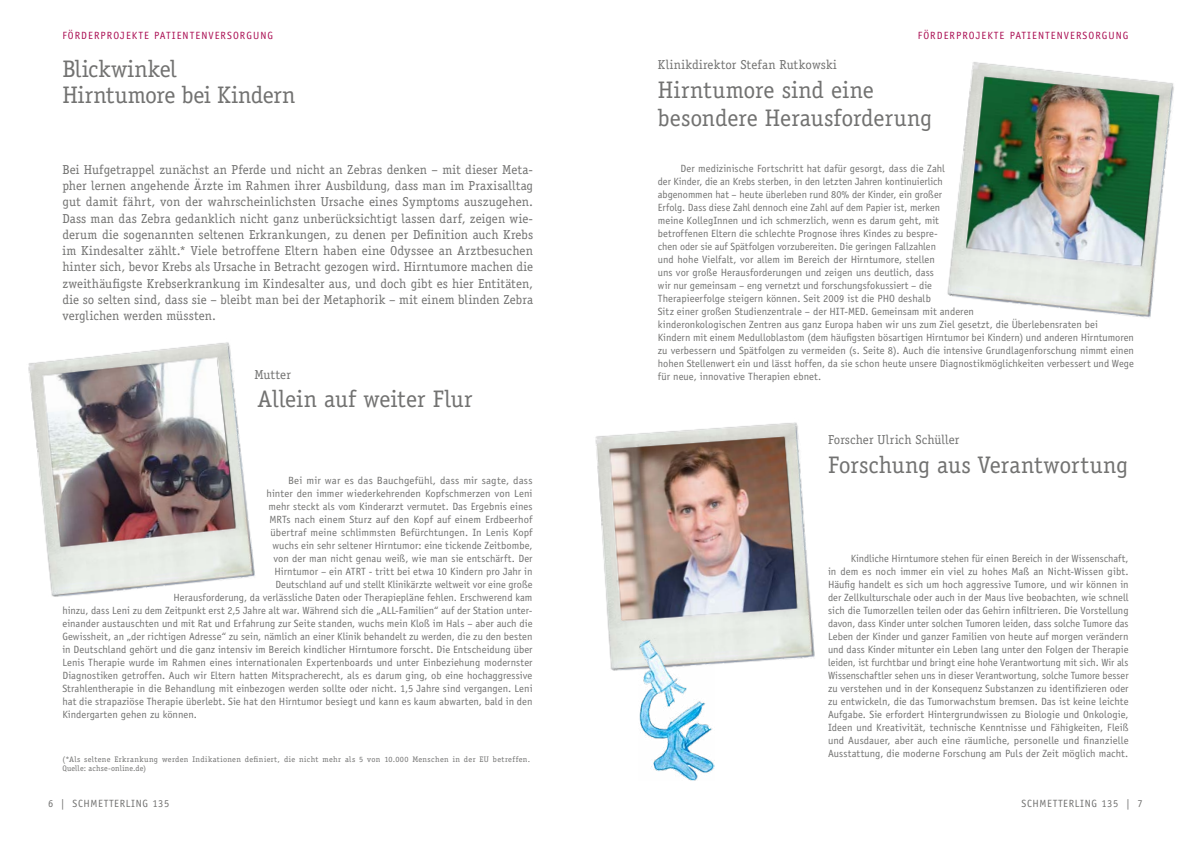
<style>
.page{position:relative;width:1191px;height:842px;background:#fff}
.page>*{position:absolute;margin:0;border:0;box-sizing:border-box;transform-origin:0 0}
.t1{font:24px/26px "Officina Serif Std";color:#727271}
.t2{font:13px/16.2px "Officina Serif Std";letter-spacing:.005em;color:#727271;text-align:justify}
.t3{font:10.5px/13px "Officina Sans Std";letter-spacing:.005em;color:#727271}
.t4{font:10.5px "Officina Sans Std";letter-spacing:.1em;color:#ab1054}
.t5{font:10.5px "Officina Sans Std";letter-spacing:.06em;color:#727271}
.t6{font:8px/9.6px "Officina Serif Std";letter-spacing:.04em;color:#727271}
</style>
<div class="page">
<img style="left:28px;top:342px;width:227px;height:255px">
<img style="left:947px;top:62px;width:227px;height:256px">
<img style="left:595px;top:422px;width:220px;height:249px">
<img style="left:638px;top:639px;width:76px;height:141px">
<p class="t4" style="left:62px;top:29px;width:212px">FÖRDERPROJEKTE PATIENTENVERSORGUNG</p>
<p class="t4" style="left:918px;top:29px;width:212px">FÖRDERPROJEKTE PATIENTENVERSORGUNG</p>
<h1 class="t1" style="left:62px;top:56px;width:234px">Blickwinkel<br>Hirntumore bei Kindern</h1>
<p class="t2" style="left:658px;top:56px;width:180px">Klinikdirektor Stefan Rutkowski</p>
<h1 class="t1" style="left:658px;top:75px;width:276px;line-height:28.8px">Hirntumore sind eine besondere Herausforderung</h1>
<p class="t2" style="left:62px;top:161px;width:472px">Bei Hufgetrappel zunächst an Pferde und nicht an Zebras denken – mit dieser Meta&shy;pher lernen angehende Ärzte im Rahmen ihrer Ausbildung, dass man im Praxisalltag gut damit fährt, von der wahrscheinlichsten Ursache eines Symptoms auszugehen.<br>Dass man das Zebra gedanklich nicht ganz unberücksichtigt lassen darf, zeigen wie&shy;derum die sogenannten seltenen Erkrankungen, zu denen per Definition auch Krebs im Kindesalter zählt.* Viele betroffene Eltern haben eine Odyssee an Arztbesuchen hinter sich, bevor Krebs als Ursache in Betracht gezogen wird. Hirntumore machen die zweithäufigste Krebserkrankung im Kindesalter aus, und doch gibt es hier Entitäten, die so selten sind, dass sie – bleibt man bei der Metaphorik – mit einem blinden Zebra verglichen werden müssten.</p>
<p class="t3" style="left:658px;top:162px;width:477px;text-indent:23px">Der medizinische Fortschritt hat dafür gesorgt, dass die Zahl<br>der Kinder, die an Krebs sterben, in den letzten Jahren kontinuierlich<br>abgenommen hat – heute überleben rund 80% der Kinder, ein großer<br>Erfolg. Dass diese Zahl dennoch eine Zahl auf dem Papier ist, merken<br>meine KollegInnen und ich schmerzlich, wenn es darum geht, mit<br>betroffenen Eltern die schlechte Prognose ihres Kindes zu bespre-<br>chen oder sie auf Spätfolgen vorzubereiten. Die geringen Fallzahlen<br>und hohe Vielfalt, vor allem im Bereich der Hirntumore, stellen<br>uns vor große Herausforderungen und zeigen uns deutlich, dass<br>wir nur gemeinsam – eng vernetzt und forschungsfokussiert – die<br>Therapieerfolge steigern können. Seit 2009 ist die PHO deshalb<br>Sitz einer großen Studienzentrale – der HIT-MED. Gemeinsam mit anderen<br>kinderonkologischen Zentren aus ganz Europa haben wir uns zum Ziel gesetzt, die Überlebensraten bei<br>Kindern mit einem Medulloblastom (dem häufigsten bösartigen Hirntumor bei Kindern) und anderen Hirntumoren zu verbessern und Spätfolgen zu vermeiden (s. Seite 8). Auch die intensive Grundlagenforschung nimmt einen hohen Stellenwert ein und lässt hoffen, da sie schon heute unsere Diagnostikmöglichkeiten verbessert und Wege für neue, innovative Therapien ebnet.</p>
<p class="t2" style="left:254px;top:366px;width:38px">Mutter</p>
<h1 class="t1" style="left:257px;top:386px;width:217px">Allein auf weiter Flur</h1>
<p class="t2" style="left:828px;top:432px;width:133px">Forscher Ulrich Schüller</p>
<h1 class="t1" style="left:828px;top:452px;width:301px">Forschung aus Verantwortung</h1>
<p class="t3" style="left:288px;top:474px;width:246px">Bei mir war es das Bauchgefühl, dass mir sagte, dass</p>
<p class="t3" style="left:266px;top:487px;width:267px">hinter den immer wiederkehrenden Kopfschmerzen von Leni</p>
<p class="t3" style="left:268px;top:500px;width:266px">mehr steckt als vom Kinderarzt vermutet. Das Ergebnis eines</p>
<p class="t3" style="left:269px;top:513px;width:264px">MRTs nach einem Sturz auf den Kopf auf einem Erdbeerhof</p>
<p class="t3" style="left:270px;top:526px;width:264px">übertraf meine schlimmsten Befürchtungen. In Lenis Kopf</p>
<p class="t3" style="left:272px;top:539px;width:262px">wuchs ein sehr seltener Hirntumor: eine tickende Zeitbombe,</p>
<p class="t3" style="left:273px;top:552px;width:261px">von der man nicht genau weiß, wie man sie entschärft. Der</p>
<p class="t3" style="left:274px;top:565px;width:259px">Hirntumor – ein ATRT - tritt bei etwa 10 Kindern pro Jahr in</p>
<p class="t3" style="left:275px;top:578px;width:259px">Deutschland auf und stellt Klinikärzte weltweit vor eine große</p>
<p class="t3" style="left:173px;top:591px;width:360px">Herausforderung, da verlässliche Daten oder Therapiepläne fehlen. Erschwerend kam</p>
<p class="t3" style="left:62px;top:604px;width:472px">hinzu, dass Leni zu dem Zeitpunkt erst 2,5 Jahre alt war. Während sich die „ALL-Familien“ auf der Station unter-</p>
<p class="t3" style="left:62px;top:617px;width:472px">einander austauschten und mit Rat und Erfahrung zur Seite standen, wuchs mein Kloß im Hals – aber auch die</p>
<p class="t3" style="left:62px;top:630px;width:472px">Gewissheit, an „der richtigen Adresse“ zu sein, nämlich an einer Klinik behandelt zu werden, die zu den besten</p>
<p class="t3" style="left:62px;top:643px;width:472px">in Deutschland gehört und die ganz intensiv im Bereich kindlicher Hirntumore forscht. Die Entscheidung über</p>
<p class="t3" style="left:62px;top:656px;width:472px">Lenis Therapie wurde im Rahmen eines internationalen Expertenboards und unter Einbeziehung modernster</p>
<p class="t3" style="left:62px;top:669px;width:471px">Diagnostiken getroffen. Auch wir Eltern hatten Mitspracherecht, als es darum ging, ob eine hochaggressive</p>
<p class="t3" style="left:62px;top:682px;width:472px">Strahlentherapie in die Behandlung mit einbezogen werden sollte oder nicht. 1,5 Jahre sind vergangen. Leni</p>
<p class="t3" style="left:62px;top:695px;width:472px">hat die strapaziöse Therapie überlebt. Sie hat den Hirntumor besiegt und kann es kaum abwarten, bald in den</p>
<p class="t3" style="left:62px;top:708px;width:136px">Kindergarten gehen zu können.</p>
<p class="t3" style="left:828px;top:552px;width:302px;text-align:justify;text-indent:23px">Kindliche Hirntumore stehen für einen Bereich in der Wissenschaft, in dem es noch immer ein viel zu hohes Maß an Nicht-Wissen gibt.<br>Häufig handelt es sich um hoch aggressive Tumore, und wir können in der Zellkulturschale oder auch in der Maus live beobachten, wie schnell sich die Tumorzellen teilen oder das Gehirn infiltrieren. Die Vorstellung davon, dass Kinder unter solchen Tumoren leiden, dass solche Tumore das Leben der Kinder und ganzer Familien von heute auf morgen verändern und dass Kinder mitunter ein Leben lang unter den Folgen der Therapie leiden, ist furchtbar und bringt eine hohe Verantwortung mit sich. Wir als Wissenschaftler sehen uns in dieser Verantwortung, solche Tumore besser zu verstehen und in der Konsequenz Substanzen zu identifizieren oder zu entwickeln, die das Tumorwachstum bremsen. Das ist keine leichte Aufgabe. Sie erfordert Hintergrundwissen zu Biologie und Onkologie, Ideen und Kreativität, technische Kenntnisse und Fähigkeiten, Fleiß und Ausdauer, aber auch eine räumliche, personelle und finanzielle Ausstattung, die moderne Forschung am Puls der Zeit möglich macht.</p>
<p class="t6" style="left:62px;top:754px;width:469px">(*Als seltene Erkrankung werden Indikationen definiert, die nicht mehr als 5 von 10.000 Menschen in der EU betreffen.<br>Quelle: achse-online.de)</p>
<p class="t5" style="left:48px;top:797px;width:123px">6 | SCHMETTERLING 135</p>
<p class="t5" style="left:1021px;top:797px;width:123px">SCHMETTERLING 135 | 7</p>
</div>
